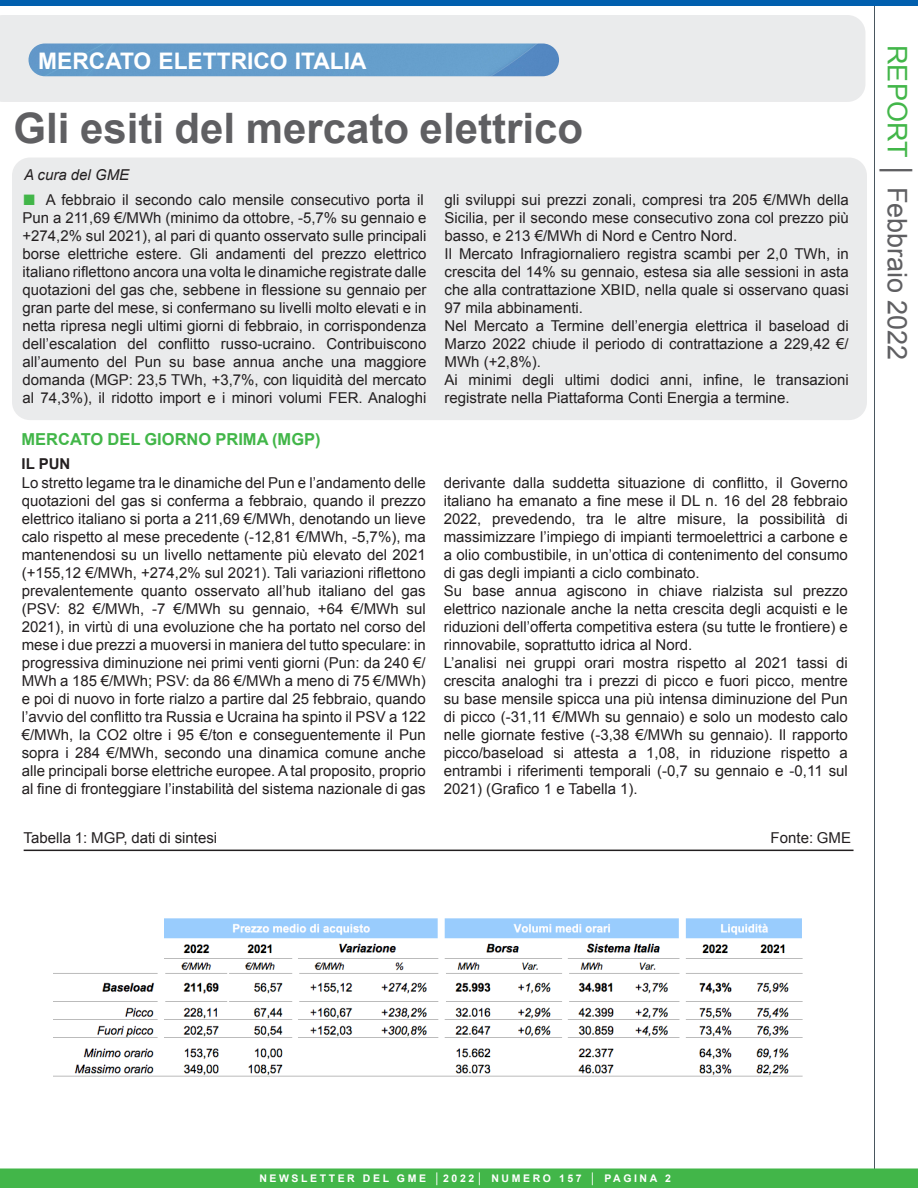
<style>
.page{position:relative;width:918px;height:1188px;background:#fff}
.page>*{position:absolute;margin:0;border:0;box-sizing:border-box;transform-origin:0 0}
.titolo_arancio_più_p{font:700 42px "Arial";color:#5f5f62}
.titolo_arancio_più_p-2{font:27px "Arial";color:#5f5f62}
.t1{font:22.8px "Arial Bold MT SC800";color:#fff}
.didascalia{font:700 16.5px "Arial";color:#42b649}
.sottolineato{font:15px/18px "Arial";color:#231f20;text-align:justify}
.t2{font:italic 15px "Arial";color:#231f20}
.t3{font:700 15px "Arial";color:#231f20}
.t4{font:10.5px "Arial Bold MT SC800";letter-spacing:.245em;color:#fff}
.s1{color:#42b649}
.s2{font-family:"Arial MT SC800";font-size:22.5px;color:#42b649}
</style>
<div class="page">
<hr style="left:874px;top:0;width:1px;height:1188px;background:#49565e">
<div style="left:0;top:1168px;width:918px;height:20px;background:#42b649"></div>
<div style="left:0;top:15px;width:865px;height:87px;background:#eaebec"></div>
<img style="left:28px;top:44px;width:531px;height:32px;border-radius:16px">
<div style="left:0;top:0;width:918px;height:6px;background:#015fae"></div>
<hr style="left:24px;top:850px;width:830px;height:1px;background:#231f20">
<div style="left:12px;top:158px;width:855px;height:262px;background:#eaebec;border-radius:18px"></div>
<img style="left:54px;top:918px;width:749px;height:159px">
<p class="t1" style="left:38px;top:46px;width:18px">MER</p>
<p class="t1" style="left:89px;top:46px;width:115px">CATO ELETTR</p>
<p class="t1" style="left:247px;top:46px;width:121px">ICO ITALIA</p>
<p class="titolo_arancio_più_p-2" style="left:915px;top:45px;width:317px;rotate:90deg"><span class="s1">REPORT</span> │ Febbraio 2022</p>
<p class="titolo_arancio_più_p" style="left:14px;top:101px;width:571px">Gli esiti del mercato elettrico</p>
<p class="t2" style="left:24px;top:165px;width:107px">A cura del GME</p>
<p class="sottolineato" style="left:22px;top:191px;width:406px;text-align:left"><span class="s2">■</span> A febbraio il secondo calo mensile consecutivo porta il Pun a 211,69 €/MWh (minimo da ottobre, -5,7% su gennaio e +274,2% sul 2021), al pari di quanto osservato sulle principali borse elettriche estere. Gli andamenti del prezzo elettrico italiano riflettono ancora una volta le dinamiche registrate dalle quotazioni del gas che, sebbene in flessione su gennaio per gran parte del mese, si confermano su livelli molto elevati e in netta ripresa negli ultimi giorni di febbraio, in corrispondenza dell’escalation del conflitto russo-ucraino. Contribuiscono all’aumento del Pun su base annua anche una maggiore domanda (MGP: 23,5 TWh, +3,7%, con liquidità del mercato al 74,3%), il ridotto import e i minori volumi FER. Analoghi</p>
<p class="sottolineato" style="left:445px;top:191px;width:406px">gli sviluppi sui prezzi zonali, compresi tra 205 €/MWh della Sicilia, per il secondo mese consecutivo zona col prezzo più basso, e 213 €/MWh di Nord e Centro Nord.</p>
<p class="sottolineato" style="left:445px;top:245px;width:406px">Il Mercato Infragiornaliero registra scambi per 2,0 TWh, in crescita del 14% su gennaio, estesa sia alle sessioni in asta che alla contrattazione XBID, nella quale si osservano quasi 97 mila abbinamenti.</p>
<p class="sottolineato" style="left:445px;top:317px;width:406px">Nel Mercato a Termine dell’energia elettrica il baseload di Marzo 2022 chiude il periodo di contrattazione a 229,42 €/ MWh (+2,8%).</p>
<p class="sottolineato" style="left:445px;top:371px;width:406px">Ai minimi degli ultimi dodici anni, infine, le transazioni registrate nella Piattaforma Conti Energia a termine.</p>
<p class="didascalia" style="left:22px;top:428px;width:301px">MERCATO DEL GIORNO PRIMA (MGP)</p>
<p class="t3" style="left:22px;top:454px;width:50px">IL PUN</p>
<p class="sottolineato" style="left:22px;top:474px;width:406px">Lo stretto legame tra le dinamiche del Pun e l’andamento delle quotazioni del gas si conferma a febbraio, quando il prezzo elettrico italiano si porta a 211,69 €/MWh, denotando un lieve calo rispetto al mese precedente (-12,81 €/MWh, -5,7%), ma mantenendosi su un livello nettamente più elevato del 2021 (+155,12 €/MWh, +274,2% sul 2021). Tali variazioni riflettono prevalentemente quanto osservato all’hub italiano del gas (PSV: 82 €/MWh, -7 €/MWh su gennaio, +64 €/MWh sul 2021), in virtù di una evoluzione che ha portato nel corso del mese i due prezzi a muoversi in maniera del tutto speculare: in progressiva diminuzione nei primi venti giorni (Pun: da 240 €/ MWh a 185 €/MWh; PSV: da 86 €/MWh a meno di 75 €/MWh) e poi di nuovo in forte rialzo a partire dal 25 febbraio, quando l’avvio del conflitto tra Russia e Ucraina ha spinto il PSV a 122 €/MWh, la CO2 oltre i 95 €/ton e conseguentemente il Pun sopra i 284 €/MWh, secondo una dinamica comune anche alle principali borse elettriche europee. A tal proposito, proprio al fine di fronteggiare l’instabilità del sistema nazionale di gas</p>
<p class="sottolineato" style="left:444px;top:474px;width:406px">derivante dalla suddetta situazione di conflitto, il Governo italiano ha emanato a fine mese il DL n. 16 del 28 febbraio 2022, prevedendo, tra le altre misure, la possibilità di massimizzare l’impiego di impianti termoelettrici a carbone e a olio combustibile, in un’ottica di contenimento del consumo di gas degli impianti a ciclo combinato.</p>
<p class="sottolineato" style="left:444px;top:582px;width:406px">Su base annua agiscono in chiave rialzista sul prezzo elettrico nazionale anche la netta crescita degli acquisti e le riduzioni dell’offerta competitiva estera (su tutte le frontiere) e rinnovabile, soprattutto idrica al Nord.</p>
<p class="sottolineato" style="left:444px;top:654px;width:406px">L’analisi nei gruppi orari mostra rispetto al 2021 tassi di crescita analoghi tra i prezzi di picco e fuori picco, mentre su base mensile spicca una più intensa diminuzione del Pun di picco (-31,11 €/MWh su gennaio) e solo un modesto calo nelle giornate festive (-3,38 €/MWh su gennaio). Il rapporto picco/baseload si attesta a 1,08, in riduzione rispetto a entrambi i riferimenti temporali (-0,7 su gennaio e -0,11 sul 2021) (Grafico 1 e Tabella 1).</p>
<p class="sottolineato" style="left:24px;top:829px;width:195px">Tabella 1: MGP, dati di sintesi</p>
<p class="sottolineato" style="left:771px;top:829px;width:82px">Fonte: GME</p>
<p class="t4" style="left:259px;top:1171px;width:413px">NEWSL ETTER DEL GME │2022│ NU MERO 157 │ PAGI NA 2</p>
</div>
